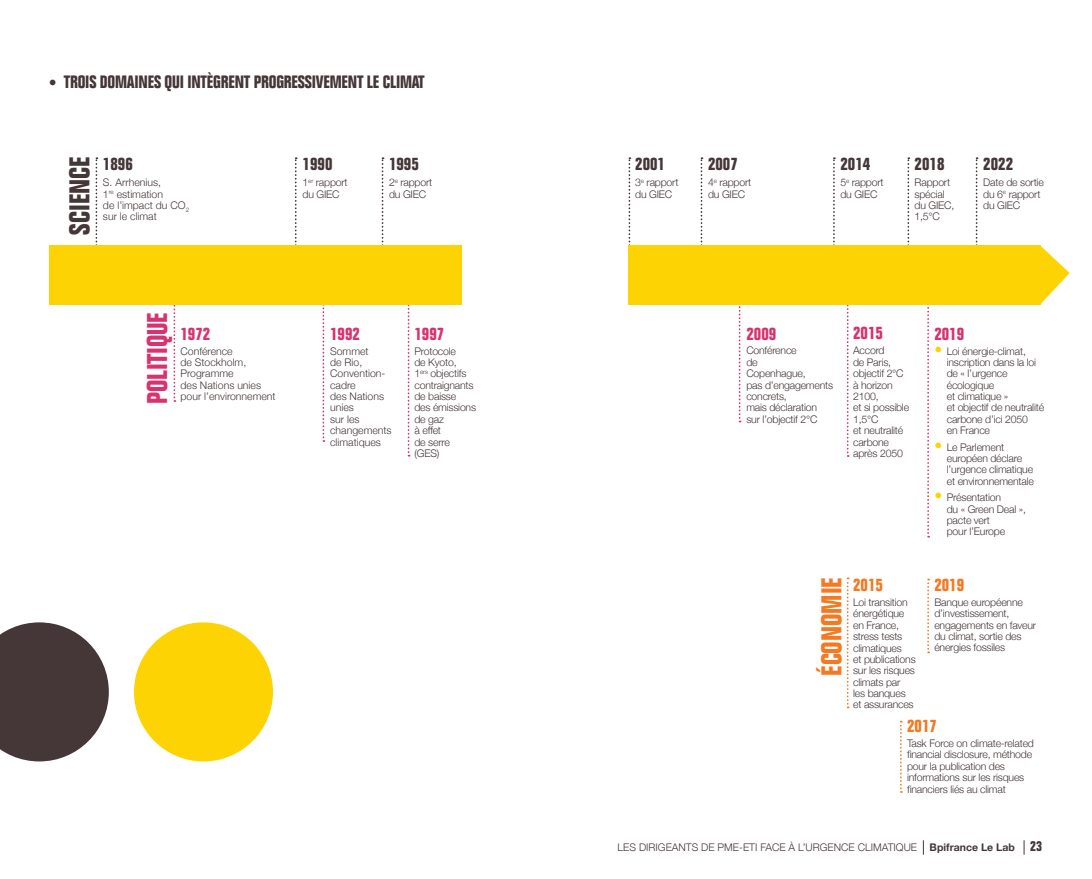
<style>
.page{position:relative;width:1092px;height:879px;background:#fff}
.page>*{position:absolute;margin:0;border:0;box-sizing:border-box;transform-origin:0 0}
.t1{font:700 condensed 28px "Folio";letter-spacing:-.01em;color:#d8326f}
.t2{font:700 condensed 28px "Folio";color:#f47921}
.t3{font:700 condensed 28px "Folio";color:#453638}
.t4{font:700 condensed 17.5px "Folio";letter-spacing:-.01em;color:#453638}
.t5{font:700 condensed 17.5px "Folio";color:#d8326f}
.t6{font:700 condensed 17.5px "Folio";color:#f47921}
.t7{font:300 10.5px/11.4px "Helvetica Neue";letter-spacing:-.02em;color:#453638}
.t8{font:300 10.5px/11.4px "Helvetica Neue";color:#453638}
.s1{font-family:"Helvetica Neue";font-weight:300;font-stretch:normal;font-size:15.75px}
.s2{font-size:15.75px;color:#fed304}
.s3{font-weight:700}
.s4{font-family:"Folio";font-weight:700;font-stretch:condensed;font-size:14px}
</style>
<div class="page">
<svg style="left:95px;top:157px;width:2px;height:88px"></svg>
<svg style="left:295px;top:157px;width:2px;height:88px"></svg>
<svg style="left:173px;top:304px;width:2px;height:97px"></svg>
<svg style="left:322px;top:304px;width:2px;height:137px"></svg>
<svg style="left:407px;top:304px;width:2px;height:152px"></svg>
<svg style="left:738px;top:304px;width:2px;height:118px"></svg>
<svg style="left:846px;top:304px;width:2px;height:152px"></svg>
<svg style="left:927px;top:304px;width:2px;height:233px"></svg>
<svg style="left:927px;top:578px;width:2px;height:75px"></svg>
<svg style="left:900px;top:720px;width:1px;height:72px"></svg>
<svg style="left:846px;top:577px;width:2px;height:130px"></svg>
<svg style="left:381px;top:157px;width:2px;height:88px"></svg>
<svg style="left:628px;top:157px;width:2px;height:88px"></svg>
<svg style="left:700px;top:157px;width:2px;height:88px"></svg>
<svg style="left:833px;top:157px;width:1px;height:88px"></svg>
<svg style="left:907px;top:157px;width:2px;height:88px"></svg>
<svg style="left:975px;top:157px;width:2px;height:88px"></svg>
<div style="left:49px;top:245px;width:412px;height:59px;background:#fed304"></div>
<div style="left:628px;top:245px;width:412px;height:59px;background:#fed304"></div>
<svg style="left:1040px;top:245px;width:29px;height:59px"></svg>
<div style="left:134px;top:622px;width:139px;height:139px;background:#fed304;border-radius:50%"></div>
<svg style="left:0;top:622px;width:109px;height:139px"></svg>
<svg style="left:922px;top:840px;width:1px;height:14px"></svg>
<svg style="left:1023px;top:840px;width:1px;height:14px"></svg>
<h2 class="t4" style="left:49px;top:72px;width:377px"><span class="s1">•</span> TROIS DOMAINES QUI INTÈGRENT PROGRESSIVEMENT LE CLIMAT</h2>
<h1 class="t3" style="left:64px;top:234px;width:79px;rotate:-90deg">SCIENCE</h1>
<h2 class="t4" style="left:103px;top:154px;width:31px">1896</h2>
<p class="t8" style="left:103px;top:176px;width:88px">S. Arrhenius,<br>1<sup>re</sup> estimation<br>de l’impact du CO<sub>2 </sub>sur le climat</p>
<h2 class="t4" style="left:302px;top:154px;width:31px">1990</h2>
<h2 class="t4" style="left:389px;top:154px;width:31px">1995</h2>
<h2 class="t4" style="left:635px;top:154px;width:31px">2001</h2>
<h2 class="t4" style="left:708px;top:154px;width:31px">2007</h2>
<h2 class="t4" style="left:840px;top:154px;width:31px">2014</h2>
<h2 class="t4" style="left:914px;top:154px;width:31px">2018</h2>
<h2 class="t4" style="left:983px;top:154px;width:31px">2022</h2>
<p class="t7" style="left:302px;top:176px;width:47px">1<sup>er</sup> rapport du GIEC</p>
<p class="t7" style="left:389px;top:176px;width:45px">2<sup>e</sup> rapport du GIEC</p>
<p class="t7" style="left:635px;top:176px;width:45px">3<sup>e</sup> rapport du GIEC</p>
<p class="t7" style="left:708px;top:176px;width:45px">4<sup>e</sup> rapport du GIEC</p>
<p class="t7" style="left:840px;top:176px;width:45px">5<sup>e</sup> rapport du GIEC</p>
<p class="t7" style="left:914px;top:176px;width:41px">Rapport spécial du GIEC,<br>1,5°C</p>
<p class="t7" style="left:983px;top:176px;width:62px">Date de sortie du 6<sup>e</sup> rapport du GIEC</p>
<h1 class="t1" style="left:142px;top:403px;width:93px;rotate:-90deg">POLITIQUE</h1>
<h2 class="t5" style="left:180px;top:323px;width:31px">1972</h2>
<h2 class="t5" style="left:330px;top:323px;width:31px">1992</h2>
<h2 class="t5" style="left:414px;top:323px;width:31px">1997</h2>
<h2 class="t5" style="left:746px;top:323px;width:31px">2009</h2>
<h2 class="t5" style="left:853px;top:322px;width:31px">2015</h2>
<h2 class="t5" style="left:934px;top:323px;width:31px">2019</h2>
<p class="t8" style="left:180px;top:344px;width:97px">Conférence<br>de Stockholm,<br>Programme<br>des Nations unies pour l’environnement</p>
<p class="t8" style="left:330px;top:344px;width:63px">Sommet<br>de Rio,<br>Convention&shy;cadre<br>des Nations unies<br>sur les changements climatiques</p>
<p class="t7" style="left:414px;top:344px;width:63px">Protocole<br>de Kyoto,<br>1<sup>ers</sup> objectifs contraignants de baisse<br>des émissions de gaz<br>à effet<br>de serre (GES)</p>
<p class="t7" style="left:746px;top:344px;width:88px">Conférence<br>de<br>Copenhague,<br>pas d’engagements concrets,<br>mais déclaration sur l’objectif 2°C</p>
<p class="t7" style="left:853px;top:344px;width:57px">Accord<br>de Paris, objectif 2°C à horizon<br>2100,<br>et si possible<br>1,5°C<br>et neutralité carbone après 2050</p>
<p class="t7" style="left:946px;top:344px;width:99px;text-indent:-12px"><span class="s2">•</span> Loi énergie-climat, inscription dans la loi de « l’urgence écologique<br>et climatique »<br>et objectif de neutralité carbone d’ici 2050<br>en France</p>
<p class="t7" style="left:946px;top:440px;width:89px;text-indent:-12px"><span class="s2">•</span> Le Parlement européen déclare l’urgence climatique et environnementale</p>
<p class="t7" style="left:946px;top:490px;width:81px;text-indent:-12px"><span class="s2">•</span> Présentation<br>du « Green Deal », pacte vert<br>pour l’Europe</p>
<h1 class="t2" style="left:816px;top:675px;width:100px;rotate:-90deg">ÉCONOMIE</h1>
<h2 class="t6" style="left:853px;top:574px;width:31px">2015</h2>
<h2 class="t6" style="left:934px;top:574px;width:31px">2019</h2>
<p class="t7" style="left:934px;top:595px;width:103px">Banque européenne d’investissement, engagements en faveur du climat, sortie des énergies fossiles</p>
<p class="t7" style="left:853px;top:595px;width:64px">Loi transition énergétique en France, stress tests climatiques<br>et publications sur les risques climats par<br>les banques et assurances</p>
<p class="t7" style="left:907px;top:736px;width:128px">Task Force on climate-related financial disclosure, méthode pour la publication des informations sur les risques financiers liés au climat</p>
<h2 class="t6" style="left:907px;top:716px;width:31px">2017</h2>
<p class="t8" style="left:617px;top:840px;width:426px">LES DIRIGEANTS DE PME-ETI FACE À L’URGENCE CLIMATIQUE <span class="s3">Bpifrance Le Lab</span> <span class="s4">23</span></p>
</div>
